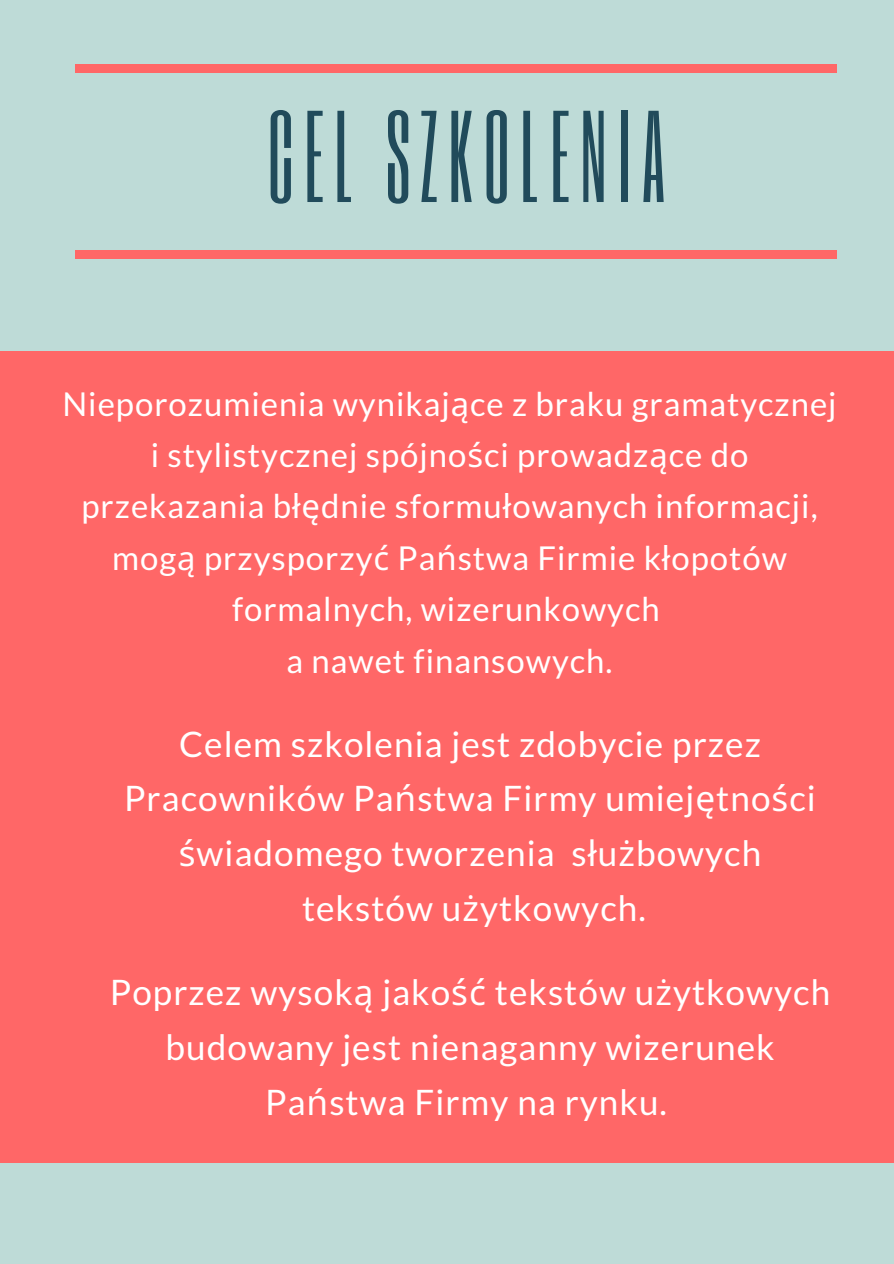
<style>
.page{position:relative;width:894px;height:1264px;background:#fff}
.page>*{position:absolute;margin:0;border:0;box-sizing:border-box;transform-origin:0 0}
.t1{font:108.15px "Six Caps";letter-spacing:.09em;color:#214b5b}
.t2{font:35.1px/54.9px "Lato";letter-spacing:.03em;color:#fff;text-align:center}
.t3{font:32.85px/51.3px "Lato";letter-spacing:.03em;color:#fff;text-align:center}
.s1{font-family:"Noto Sans"}
</style>
<div class="page">
<div style="left:0;top:0;width:893px;height:1263px;background:#bedbd7"></div>
<div style="left:75px;top:65px;width:761px;height:7px;background:#ff6767"></div>
<div style="left:0;top:351px;width:893px;height:811px;background:#ff6767"></div>
<div style="left:75px;top:250px;width:761px;height:8px;background:#ff6767"></div>
<h1 class="t1" style="left:267px;top:83px;width:399px">CEL SZKOLENIA</h1>
<p class="t3" style="left:62px;top:377px;width:775px">Nieporozumienia wynikaj<span class="s1">ą</span>ce z braku gramatycznej i stylistycznej spójno<span class="s1">ś</span>ci prowadz<span class="s1">ą</span>ce do przekazania b<span class="s1">łę</span>dnie sformu<span class="s1">ł</span>owanych informacji, mog<span class="s1">ą</span> przysporzy<span class="s1">ć</span> Pa<span class="s1">ń</span>stwa Firmie k<span class="s1">ł</span>opotów formalnych, wizerunkowych<br>a nawet finansowych.</p>
<p class="t2" style="left:124px;top:715px;width:693px">Celem szkolenia jest zdobycie przez Pracowników Pa<span class="s1">ń</span>stwa Firmy umiej<span class="s1">ę</span>tno<span class="s1">ś</span>ci <span class="s1">ś</span>wiadomego tworzenia s<span class="s1">ł</span>u<span class="s1">ż</span>bowych tekstów u<span class="s1">ż</span>ytkowych.</p>
<p class="t2" style="left:110px;top:964px;width:721px">Poprzez wysok<span class="s1">ą</span> jako<span class="s1">ść</span> tekstów u<span class="s1">ż</span>ytkowych budowany jest nienaganny wizerunek<br>Pa<span class="s1">ń</span>stwa Firmy na rynku.</p>
</div>
